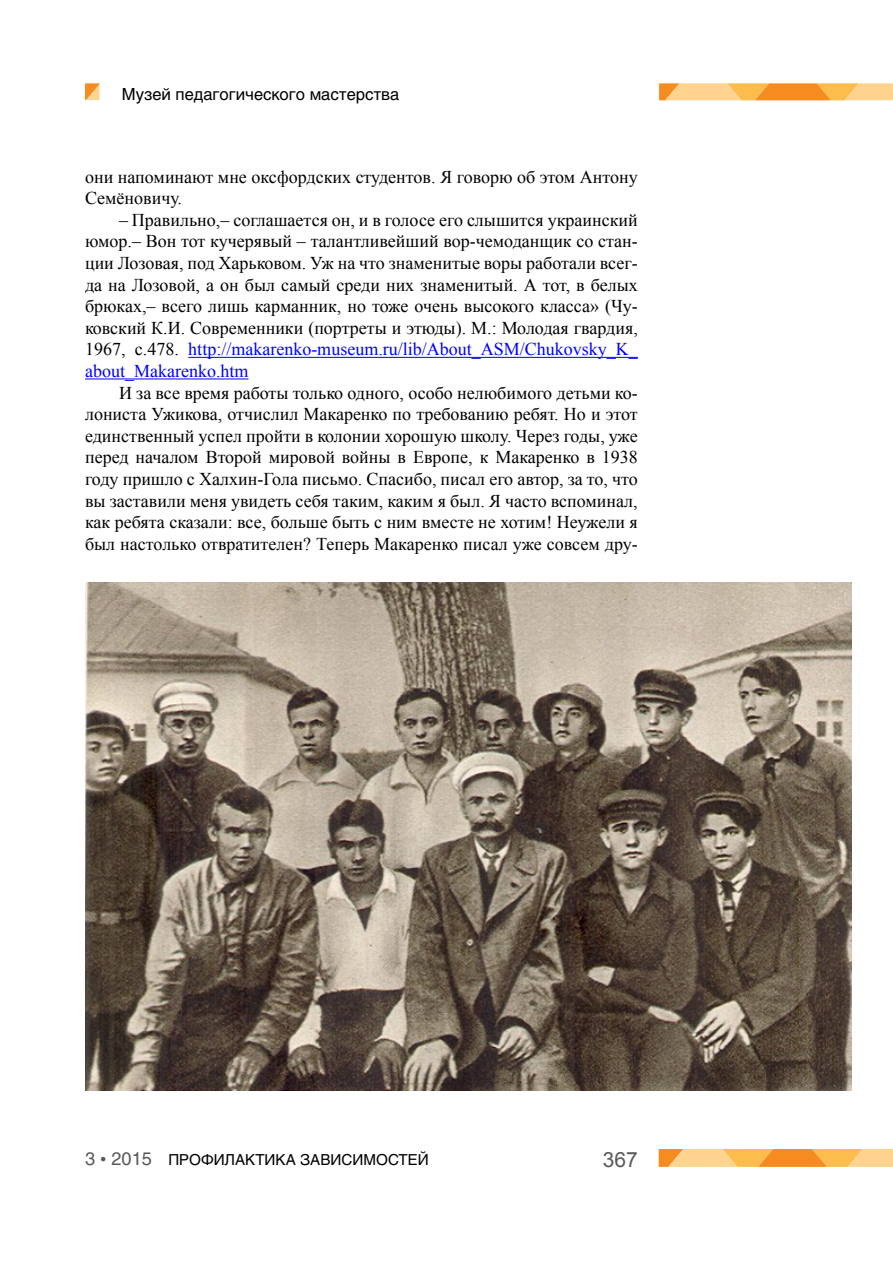
<style>
.page{position:relative;width:893px;height:1263px;background:#fff}
.page>*{position:absolute;margin:0;border:0;box-sizing:border-box;transform-origin:0 0}
.t1{font:21px "Arial";color:#58595b}
.основной_текст{font:18px/21.6px "Times New Roman";color:#000;text-align:justify}
.t2{font:16.5px "Helios";color:#000}
.t3{font:15px "Helios";color:#000}
.s1{color:#00f}
.s2{font-size:18px;color:#58595b}
.s3{font-family:"Times New Roman";font-size:18px;color:#58595b}
</style>
<div class="page">
<svg style="left:659px;top:83px;width:234px;height:17px;background:#fbb85e"></svg>
<svg style="left:659px;top:1149px;width:234px;height:18px;background:#fbb75a"></svg>
<svg style="left:85px;top:83px;width:14px;height:17px"></svg>
<hr style="left:188px;top:357px;width:450px;height:1px;background:#00f">
<hr style="left:85px;top:378px;width:163px;height:1px;background:#00f">
<img style="left:85px;top:582px;width:767px;height:508px">
<p class="t2" style="left:122px;top:85px;width:279px">Музей педагогического мастерства</p>
<p class="основной_текст" style="left:85px;top:165px;width:554px">они напоминают мне оксфордских студентов. Я говорю об этом Антону<br>Семёновичу.</p>
<p class="основной_текст" style="left:85px;top:209px;width:554px;text-indent:34px">– Правильно,– соглашается он, и в голосе его слышится украинский юмор.– Вон тот кучерявый – талантливейший вор-чемоданщик со стан&shy;ции Лозовая, под Харьковом. Уж на что знаменитые воры работали всег&shy;да на Лозовой, а он был самый среди них знаменитый. А тот, в белых брюках,– всего лишь карманник, но тоже очень высокого класса» (Чу&shy;ковский К.И. Современники (портреты и этюды). М.: Молодая гвардия, 1967, с.478. <span class="s1">http://makarenko-museum.ru/lib/About_ASM/Chukovsky_K_ about_Makarenko.htm</span></p>
<p class="основной_текст" style="left:85px;top:381px;width:554px;text-indent:34px">И за все время работы только одного, особо нелюбимого детьми ко&shy;лониста Ужикова, отчислил Макаренко по требованию ребят. Но и этот единственный успел пройти в колонии хорошую школу. Через годы, уже перед началом Второй мировой войны в Европе, к Макаренко в 1938 году пришло с Халхин-Гола письмо. Спасибо, писал его автор, за то, что вы заставили меня увидеть себя таким, каким я был. Я часто вспоминал, как ребята сказали: все, больше быть с ним вместе не хотим! Неужели я был настолько отвратителен? Теперь Макаренко писал уже совсем дру-</p>
<p class="t3" style="left:85px;top:1151px;width:345px"><span class="s2">3</span> <span class="s3">•</span> <span class="s2">2015</span> ПРОФИЛАКТИКА ЗАВИСИМОСТЕЙ</p>
<p class="t1" style="left:603px;top:1146px;width:37px">367</p>
</div>
